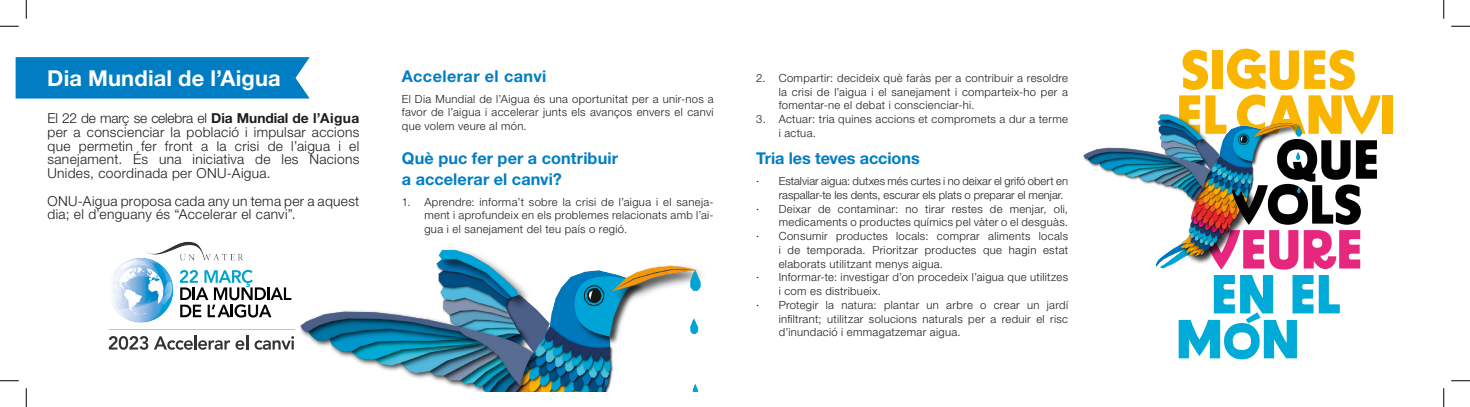
<style>
.page{position:relative;width:1470px;height:407px;background:#fff}
.page>*{position:absolute;margin:0;border:0;box-sizing:border-box;transform-origin:0 0}
.t1{font:700 21.88px "Helvetica Neue LT Std";letter-spacing:.005em;color:#fff}
.LLISTA_BASES{font:700 16.25px "Helvetica Neue LT Std";letter-spacing:.005em;color:#007dc3}
.LLISTA_BASES-2{font:700 16.25px "Helvetica Neue LT Std";letter-spacing:.025em;color:#007dc3}
.LLISTA_BASES-3{font:300 13.75px/13.8px "Helvetica Neue LT Std";letter-spacing:.025em;color:#1d1d1b;text-align:justify}
.LLISTA_BASES-4{font:300 11.25px/13.8px "Helvetica Neue LT Std";letter-spacing:.03em;color:#1d1d1b;text-align:justify}
.LLISTA_BASES-5{font:300 11.25px/13.8px "Helvetica Neue LT Std";color:#1d1d1b}
.s1{font-weight:700}
.s2{font-weight:400}
</style>
<div class="page">
<svg style="left:16px;top:57px;width:294px;height:42px;background:#0881c5"></svg>
<div style="left:1382px;top:95px;width:10px;height:39px;background:#fab500"></div>
<svg style="left:1319px;top:275px;width:21px;height:38px"></svg>
<svg style="left:1179px;top:298px;width:134px;height:61px"></svg>
<img style="left:1083px;top:114px;width:231px;height:184px">
<svg style="left:1179px;top:49px;width:202px;height:220px"></svg>
<img style="left:109px;top:241px;width:186px;height:89px">
<div style="left:176px;top:265px;width:126px;height:58px;background:#fff"></div>
<svg style="left:180px;top:270px;width:111px;height:47px"></svg>
<svg style="left:109px;top:336px;width:39px;height:14px"></svg>
<svg style="left:154px;top:335px;width:94px;height:15px"></svg>
<svg style="left:255px;top:336px;width:39px;height:14px"></svg>
<img style="left:300px;top:249px;width:402px;height:142px">
<svg style="left:0;top:25px;width:19px;height:2px"></svg>
<svg style="left:1451px;top:25px;width:19px;height:2px"></svg>
<svg style="left:0;top:380px;width:19px;height:1px"></svg>
<svg style="left:1451px;top:380px;width:19px;height:1px"></svg>
<svg style="left:25px;top:0;width:2px;height:19px"></svg>
<svg style="left:25px;top:388px;width:2px;height:19px"></svg>
<svg style="left:1443px;top:0;width:1px;height:19px"></svg>
<svg style="left:1443px;top:388px;width:1px;height:19px"></svg>
<p class="t1" style="left:47px;top:64px;width:235px">Dia Mundial de l’Aigua</p>
<p class="LLISTA_BASES-2" style="left:402px;top:66px;width:146px">Accelerar el canvi</p>
<p class="LLISTA_BASES-4" style="left:402px;top:91px;width:313px">El Dia Mundial de l’Aigua és una oportunitat per a unir-nos a favor de l’aigua i accelerar junts els avanços envers el canvi que volem veure al món.</p>
<p class="LLISTA_BASES" style="left:402px;top:149px;width:218px">Què puc fer per a contribuir</p>
<p class="LLISTA_BASES" style="left:402px;top:169px;width:162px">a accelerar el canvi?</p>
<p class="LLISTA_BASES-4" style="left:424px;top:195px;width:291px;text-indent:-22px">1. Aprendre: informa’t sobre la crisi de l’aigua i el saneja&shy;ment i aprofundeix en els problemes relacionats amb l’ai&shy;gua i el sanejament del teu país o regió.</p>
<p class="LLISTA_BASES-3" style="left:48px;top:111px;width:313px">El 22 de març se celebra el <span class="s1">Dia Mundial de l’Aigua </span>per a conscienciar la població i impulsar accions que permetin fer front a la crisi de l’aigua i el sanejament. És una iniciativa de les Nacions Unides, coordinada per ONU-Aigua.</p>
<p class="LLISTA_BASES-3" style="left:48px;top:194px;width:313px">ONU-Aigua proposa cada any un tema per a aquest dia; el d’enguany és “Accelerar el canvi”.</p>
<p class="LLISTA_BASES-4" style="left:779px;top:71px;width:291px;text-indent:-22px">2. Compartir: decideix què faràs per a contribuir a resoldre la crisi de l’aigua i el sanejament i comparteix-ho per a fomentar-ne el debat i conscienciar-hi.</p>
<p class="LLISTA_BASES-4" style="left:779px;top:112px;width:291px;text-indent:-22px">3. Actuar: tria quines accions et compromets a dur a terme i actua.</p>
<p class="LLISTA_BASES" style="left:756px;top:149px;width:165px">Tria les teves accions</p>
<p class="LLISTA_BASES-5" style="left:779px;top:174px;width:291px;text-indent:-22px"><span class="s2">·</span> Estalviar aigua: dutxes més curtes i no deixar el grifó obert en raspallar-te les dents, escurar els plats o preparar el menjar.</p>
<p class="LLISTA_BASES-4" style="left:756px;top:201px;width:313px;text-align:right"><span class="s2">·</span> Deixar de contaminar: no tirar restes de menjar, oli, medicaments o productes químics pel vàter o el desguàs.</p>
<p class="LLISTA_BASES-4" style="left:779px;top:229px;width:291px;text-indent:-22px"><span class="s2">·</span> Consumir productes locals: comprar aliments locals i de temporada. Prioritzar productes que hagin estat elaborats utilitzant menys aigua.</p>
<p class="LLISTA_BASES-4" style="left:779px;top:270px;width:291px;text-indent:-22px"><span class="s2">·</span> Informar-te: investigar d’on procedeix l’aigua que utilitzes i com es distribueix.</p>
<p class="LLISTA_BASES-4" style="left:779px;top:298px;width:291px;text-indent:-22px"><span class="s2">·</span> Protegir la natura: plantar un arbre o crear un jardí infiltrant; utilitzar solucions naturals per a reduir el risc d’inundació i emmagatzemar aigua.</p>
</div>
